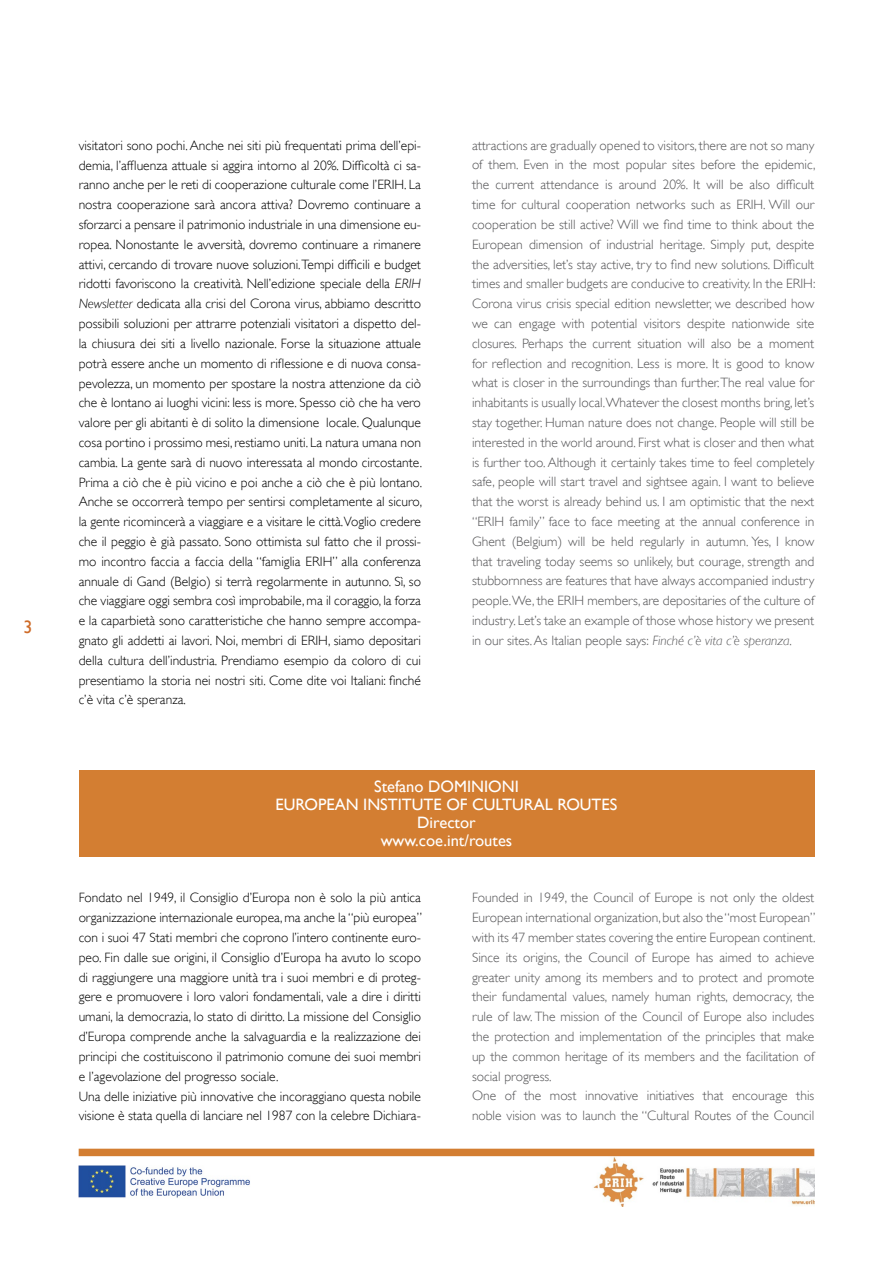
<style>
.page{position:relative;width:893px;height:1263px;background:#fff}
.page>*{position:absolute;margin:0;border:0;box-sizing:border-box;transform-origin:0 0}
.t1{font:18px "Gill Sans";color:#ce6b28}
.t2{font:16.5px/18px "Gill Sans";color:#fff;text-align:center}
.t3{font:300 13.5px/19.8px "Gill Sans";color:#000;text-align:justify}
.t4{font:300 13.5px/19.8px "Gill Sans";color:#545456;text-align:justify}
.s1{font-style:italic}
</style>
<div class="page">
<img style="left:79px;top:1165px;width:171px;height:33px">
<img style="left:592px;top:1156px;width:222px;height:51px">
<div style="left:79px;top:1149px;width:735px;height:7px;background:#d37e32"></div>
<div style="left:79px;top:770px;width:735px;height:86px;background:#d37e32"></div>
<h1 class="t1" style="left:23px;top:616px;width:10px">3</h1>
<p class="t3" style="left:79px;top:135px;width:345px">visitatori sono pochi. Anche nei siti più frequentati prima dell’epi&shy;demia, l’affluenza attuale si aggira intorno al 20%. Difficoltà ci sa&shy;ranno anche per le reti di cooperazione culturale come l’ERIH. La nostra cooperazione sarà ancora attiva? Dovremo continuare a sforzarci a pensare il patrimonio industriale in una dimensione eu&shy;ropea. Nonostante le avversità, dovremo continuare a rimanere attivi, cercando di trovare nuove soluzioni. Tempi difficili e budget ridotti favoriscono la creatività. Nell’edizione speciale della <span class="s1">ERIH Newsletter</span> dedicata alla crisi del Corona virus, abbiamo descritto possibili soluzioni per attrarre potenziali visitatori a dispetto del&shy;la chiusura dei siti a livello nazionale. Forse la situazione attuale potrà essere anche un momento di riflessione e di nuova consa&shy;pevolezza, un momento per spostare la nostra attenzione da ciò che è lontano ai luoghi vicini: less is more. Spesso ciò che ha vero valore per gli abitanti è di solito la dimensione locale. Qualunque cosa portino i prossimo mesi, restiamo uniti. La natura umana non cambia. La gente sarà di nuovo interessata al mondo circostante.<br>Prima a ciò che è più vicino e poi anche a ciò che è più lontano.<br>Anche se occorrerà tempo per sentirsi completamente al sicuro, la gente ricomincerà a viaggiare e a visitare le città.Voglio credere che il peggio è già passato. Sono ottimista sul fatto che il prossi&shy;mo incontro faccia a faccia della “famiglia ERIH” alla conferenza annuale di Gand (Belgio) si terrà regolarmente in autunno. Sì, so che viaggiare oggi sembra così improbabile, ma il coraggio, la forza e la caparbietà sono caratteristiche che hanno sempre accompa&shy;gnato gli addetti ai lavori. Noi, membri di ERIH, siamo depositari della cultura dell’industria. Prendiamo esempio da coloro di cui presentiamo la storia nei nostri siti. Come dite voi Italiani: finché c’è vita c’è speranza.</p>
<p class="t4" style="left:472px;top:135px;width:345px">attractions are gradually opened to visitors, there are not so many of them. Even in the most popular sites before the epidemic, the current attendance is around 20%. It will be also difficult time for cultural cooperation networks such as ERIH. Will our cooperation be still active? Will we find time to think about the European dimension of industrial heritage. Simply put, despite the adversities, let’s stay active, try to find new solutions. Difficult times and smaller budgets are conducive to creativity. In the ERIH:<br>Corona virus crisis special edition newsletter, we described how we can engage with potential visitors despite nationwide site closures. Perhaps the current situation will also be a moment for reflection and recognition. Less is more. It is good to know what is closer in the surroundings than further. The real value for inhabitants is usually local.Whatever the closest months bring, let’s stay together. Human nature does not change. People will still be interested in the world around. First what is closer and then what is further too. Although it certainly takes time to feel completely safe, people will start travel and sightsee again. I want to believe that the worst is already behind us. I am optimistic that the next “ERIH family” face to face meeting at the annual conference in Ghent (Belgium) will be held regularly in autumn. Yes, I know that traveling today seems so unlikely, but courage, strength and stubbornness are features that have always accompanied industry people. We, the ERIH members, are depositaries of the culture of industry. Let’s take an example of those whose history we present in our sites. As Italian people says: <span class="s1">Finché c’è vita c’è speranza</span>.</p>
<p class="t2" style="left:276px;top:777px;width:343px">Stefano DOMINIONI<br>EUROPEAN INSTITUTE OF CULTURAL ROUTES<br>Director<br>www.coe.int/routes</p>
<p class="t3" style="left:79px;top:888px;width:345px;text-align:left">Fondato nel 1949, il Consiglio d’Europa non è solo la più antica organizzazione internazionale europea, ma anche la “più europea” con i suoi 47 Stati membri che coprono l’intero continente euro&shy;peo. Fin dalle sue origini, il Consiglio d’Europa ha avuto lo scopo di raggiungere una maggiore unità tra i suoi membri e di proteg&shy;gere e promuovere i loro valori fondamentali, vale a dire i diritti umani, la democrazia, lo stato di diritto. La missione del Consiglio d’Europa comprende anche la salvaguardia e la realizzazione dei principi che costituiscono il patrimonio comune dei suoi membri e l’agevolazione del progresso sociale.<br>Una delle iniziative più innovative che incoraggiano questa nobile visione è stata quella di lanciare nel 1987 con la celebre Dichiara-</p>
<p class="t4" style="left:472px;top:888px;width:345px;text-align:left">Founded in 1949, the Council of Europe is not only the oldest European international organization, but also the “most European” with its 47 member states covering the entire European continent.<br>Since its origins, the Council of Europe has aimed to achieve greater unity among its members and to protect and promote their fundamental values, namely human rights, democracy, the rule of law. The mission of the Council of Europe also includes the protection and implementation of the principles that make up the common heritage of its members and the facilitation of social progress.<br>One of the most innovative initiatives that encourage this noble vision was to launch the “Cultural Routes of the Council</p>
</div>
